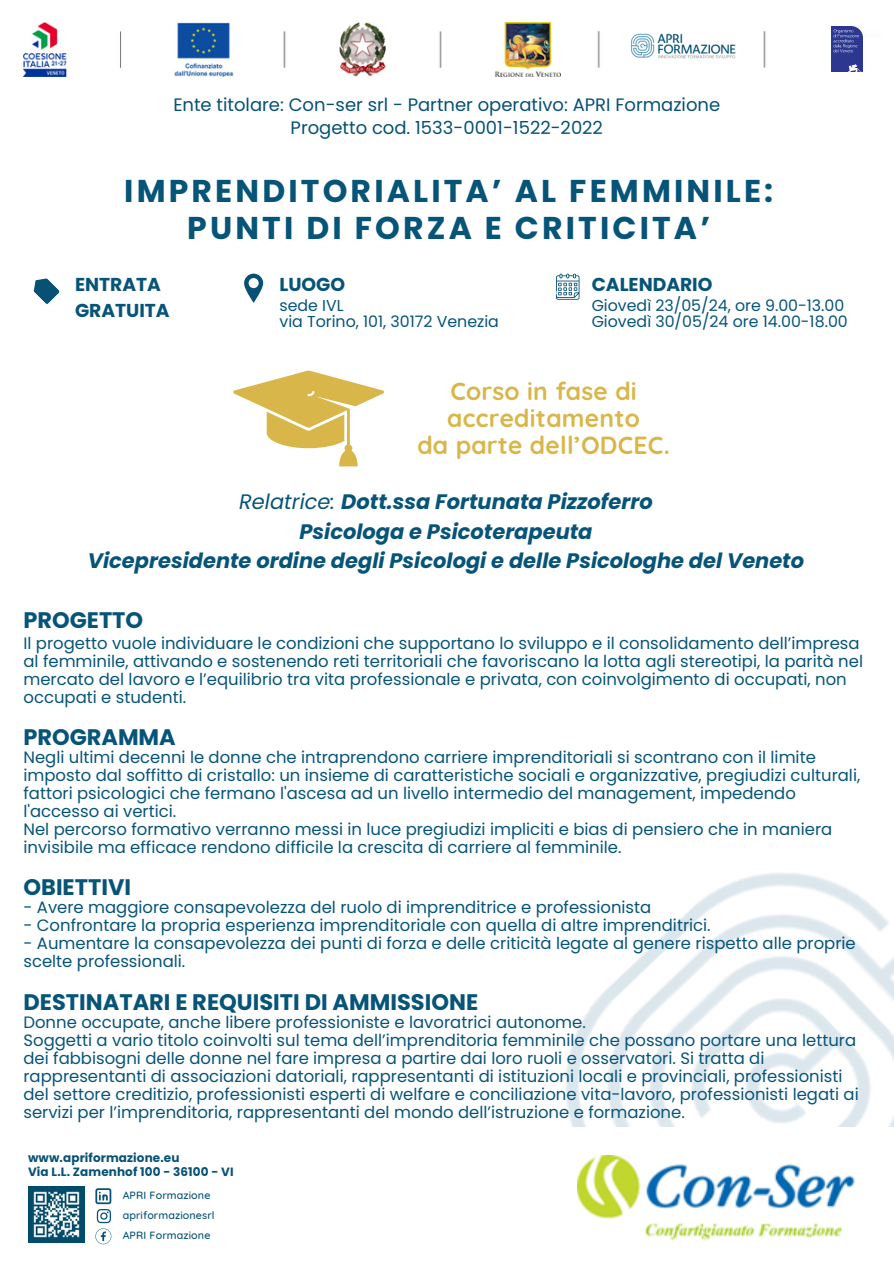
<style>
.page{position:relative;width:894px;height:1264px;background:#fff}
.page>*{position:absolute;margin:0;border:0;box-sizing:border-box;transform-origin:0 0}
.t1{font:700 31.5px/37.2px "Poppins";letter-spacing:.1em;color:#075479;text-align:center}
.t2{font:700 24.6px/26.8px "Quicksand";letter-spacing:.01em;color:#d9b649;text-align:center}
.t3{font:700 22.5px "Poppins";color:#075479}
.t4{font:italic 700 21px "Poppins";color:#075479}
.t5{font:700 18.75px/25.8px "Poppins";color:#075479}
.t6{font:18px/22.5px "Poppins";color:#075175;text-align:center}
.t7{font:16.5px/18px "Poppins";color:#075479}
.t8{font:15.75px/15.8px "Poppins";color:#075479}
.t9{font:700 12px "Poppins";letter-spacing:.01em;color:#085276}
.t10{font:500 10.65px "Quicksand";letter-spacing:.01em;color:#085276}
.s1{font-weight:400}
</style>
<div class="page">
<img style="left:566px;top:873px;width:327px;height:253px">
<svg style="left:33px;top:278px;width:27px;height:26px"></svg>
<svg style="left:556px;top:273px;width:23px;height:26px"></svg>
<img style="left:23px;top:22px;width:537px;height:54px">
<img style="left:631px;top:34px;width:104px;height:25px">
<svg style="left:861px;top:31px;width:2px;height:7px"></svg>
<img style="left:831px;top:26px;width:30px;height:46px">
<img style="left:763px;top:31px;width:3px;height:37px">
<img style="left:597px;top:31px;width:3px;height:37px">
<svg style="left:244px;top:274px;width:19px;height:29px"></svg>
<svg style="left:95px;top:1188px;width:16px;height:56px"></svg>
<img style="left:28px;top:1186px;width:56px;height:56px">
<img style="left:577px;top:1155px;width:278px;height:86px">
<svg style="left:233px;top:370px;width:151px;height:96px"></svg>
<h3 class="t6" style="left:173px;top:94px;width:548px">Ente titolare: Con-ser srl - Partner operativo: APRI Formazione<br>Progetto cod. 1533-0001-1522-2022</h3>
<h6 class="t1" style="left:124px;top:173px;width:650px">IMPRENDITORIALITA’ AL FEMMINILE:<br>PUNTI DI FORZA E CRITICITA’</h6>
<h6 class="t5" style="left:279px;top:271px;width:67px">LUOGO</h6>
<h6 class="t8" style="left:279px;top:298px;width:221px">sede IVL<br>via Torino, 101, 30172 Venezia</h6>
<p class="t5" style="left:591px;top:271px;width:122px">CALENDARIO</p>
<p class="t8" style="left:591px;top:298px;width:257px">Giovedì 23/05/24, ore 9.00-13.00<br>Giovedì 30/05/24 ore 14.00-18.00</p>
<p class="t5" style="left:75px;top:271px;width:96px">ENTRATA<br>GRATUITA</p>
<p class="t2" style="left:417px;top:377px;width:254px">Corso in fase di accreditamento<br>da parte dell’ODCEC.</p>
<h5 class="t4" style="left:239px;top:487px;width:415px"><span class="s1">Relatrice:</span> Dott.ssa Fortunata Pizzoferro</h5>
<h1 class="t4" style="left:299px;top:516px;width:294px">Psicologa e Psicoterapeuta</h1>
<p class="t4" style="left:88px;top:546px;width:717px">Vicepresidente ordine degli Psicologi e delle Psicologhe del Veneto</p>
<h4 class="t3" style="left:23px;top:604px;width:121px">PROGETTO</h4>
<h4 class="t7" style="left:23px;top:634px;width:840px">Il progetto vuole individuare le condizioni che supportano lo sviluppo e il consolidamento dell’impresa al femminile, attivando e sostenendo reti territoriali che favoriscano la lotta agli stereotipi, la parità nel mercato del lavoro e l’equilibrio tra vita professionale e privata, con coinvolgimento di occupati, non occupati e studenti.</h4>
<p class="t3" style="left:23px;top:721px;width:154px">PROGRAMMA</p>
<p class="t7" style="left:23px;top:747px;width:838px">Negli ultimi decenni le donne che intraprendono carriere imprenditoriali si scontrano con il limite imposto dal soffitto di cristallo: un insieme di caratteristiche sociali e organizzative, pregiudizi culturali, fattori psicologici che fermano l'ascesa ad un livello intermedio del management, impedendo l'accesso ai vertici.<br>Nel percorso formativo verranno messi in luce pregiudizi impliciti e bias di pensiero che in maniera invisibile ma efficace rendono difficile la crescita di carriere al femminile.</p>
<h6 class="t3" style="left:23px;top:871px;width:109px">OBIETTIVI</h6>
<h6 class="t7" style="left:23px;top:898px;width:629px">- Avere maggiore consapevolezza del ruolo di imprenditrice e professionista</h6>
<h6 class="t7" style="left:23px;top:916px;width:688px">- Confrontare la propria esperienza imprenditoriale con quella di altre imprenditrici.</h6>
<h6 class="t7" style="left:23px;top:934px;width:833px">- Aumentare la consapevolezza dei punti di forza e delle criticità legate al genere rispetto alle proprie scelte professionali.</h6>
<p class="t3" style="left:23px;top:986px;width:456px">DESTINATARI E REQUISITI DI AMMISSIONE</p>
<p class="t7" style="left:23px;top:1013px;width:836px">Donne occupate, anche libere professioniste e lavoratrici autonome.<br>Soggetti a vario titolo coinvolti sul tema dell’imprenditoria femminile che possano portare una lettura dei fabbisogni delle donne nel fare impresa a partire dai loro ruoli e osservatori. Si tratta di rappresentanti di associazioni datoriali, rappresentanti di istituzioni locali e provinciali, professionisti del settore creditizio, professionisti esperti di welfare e conciliazione vita-lavoro, professionisti legati ai servizi per l’imprenditoria, rappresentanti del mondo dell’istruzione e formazione.</p>
<h6 class="t9" style="left:28px;top:1148px;width:153px">www.apriformazione.eu</h6>
<p class="t9" style="left:28px;top:1162px;width:207px">Via L.L. Zamenhof 100 - 36100 - VI</p>
<h2 class="t10" style="left:123px;top:1188px;width:89px">APRI Formazione</h2>
<h3 class="t10" style="left:123px;top:1208px;width:93px">apriformazionesrl</h3>
<h6 class="t10" style="left:123px;top:1228px;width:89px">APRI Formazione</h6>
</div>
